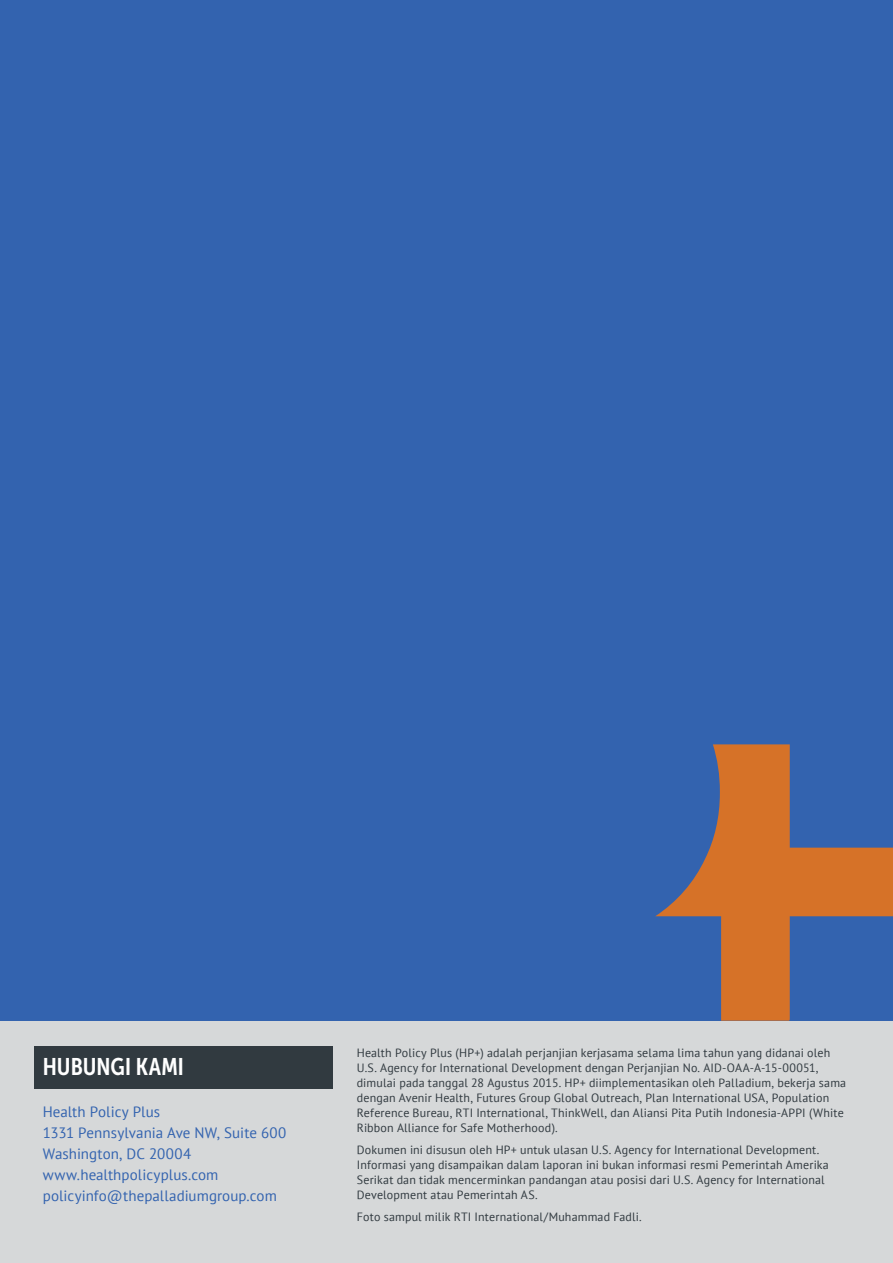
<style>
.page{position:relative;width:893px;height:1263px;background:#fff}
.page>*{position:absolute;margin:0;border:0;box-sizing:border-box;transform-origin:0 0}
.Contact_Us_Header{font:24px "Museo Sans Cond 700";color:#fff}
.Contact_Us_copy{font:15px/21px "PT Sans";letter-spacing:.005em;color:#3363af}
.Disclaimer{font:12px/15px "PT Sans";letter-spacing:.015em;color:#313a40}
</style>
<div class="page">
<div style="left:0;top:1020px;width:893px;height:243px;background:#d6d8d9"></div>
<div style="left:34px;top:1047px;width:299px;height:42px;background:#313a40"></div>
<div style="left:0;top:0;width:893px;height:1021px;background:#3363af"></div>
<svg style="left:655px;top:744px;width:238px;height:277px"></svg>
<p class="Contact_Us_Header" style="left:43px;top:1054px;width:143px">HUBUNGI KAMI</p>
<p class="Contact_Us_copy" style="left:43px;top:1100px;width:245px">Health Policy Plus<br>1331 Pennsylvania Ave NW, Suite 600<br>Washington, DC 20004 www.healthpolicyplus.com policyinfo@thepalladiumgroup.com</p>
<p class="Disclaimer" style="left:357px;top:1045px;width:491px">Health Policy Plus (HP+) adalah perjanjian kerjasama selama lima tahun yang didanai oleh U.S. Agency for International Development dengan Perjanjian No. AID-OAA-A-15-00051, dimulai pada tanggal 28 Agustus 2015. HP+ diimplementasikan oleh Palladium, bekerja sama dengan Avenir Health, Futures Group Global Outreach, Plan International USA, Population Reference Bureau, RTI International, ThinkWell, dan Aliansi Pita Putih Indonesia-APPI (White Ribbon Alliance for Safe Motherhood).</p>
<p class="Disclaimer" style="left:357px;top:1142px;width:474px">Dokumen ini disusun oleh HP+ untuk ulasan U.S. Agency for International Development.<br>Informasi yang disampaikan dalam laporan ini bukan informasi resmi Pemerintah Amerika Serikat dan tidak mencerminkan pandangan atau posisi dari U.S. Agency for International Development atau Pemerintah AS.</p>
<p class="Disclaimer" style="left:357px;top:1209px;width:286px">Foto sampul milik RTI International/Muhammad Fadli.</p>
</div>
